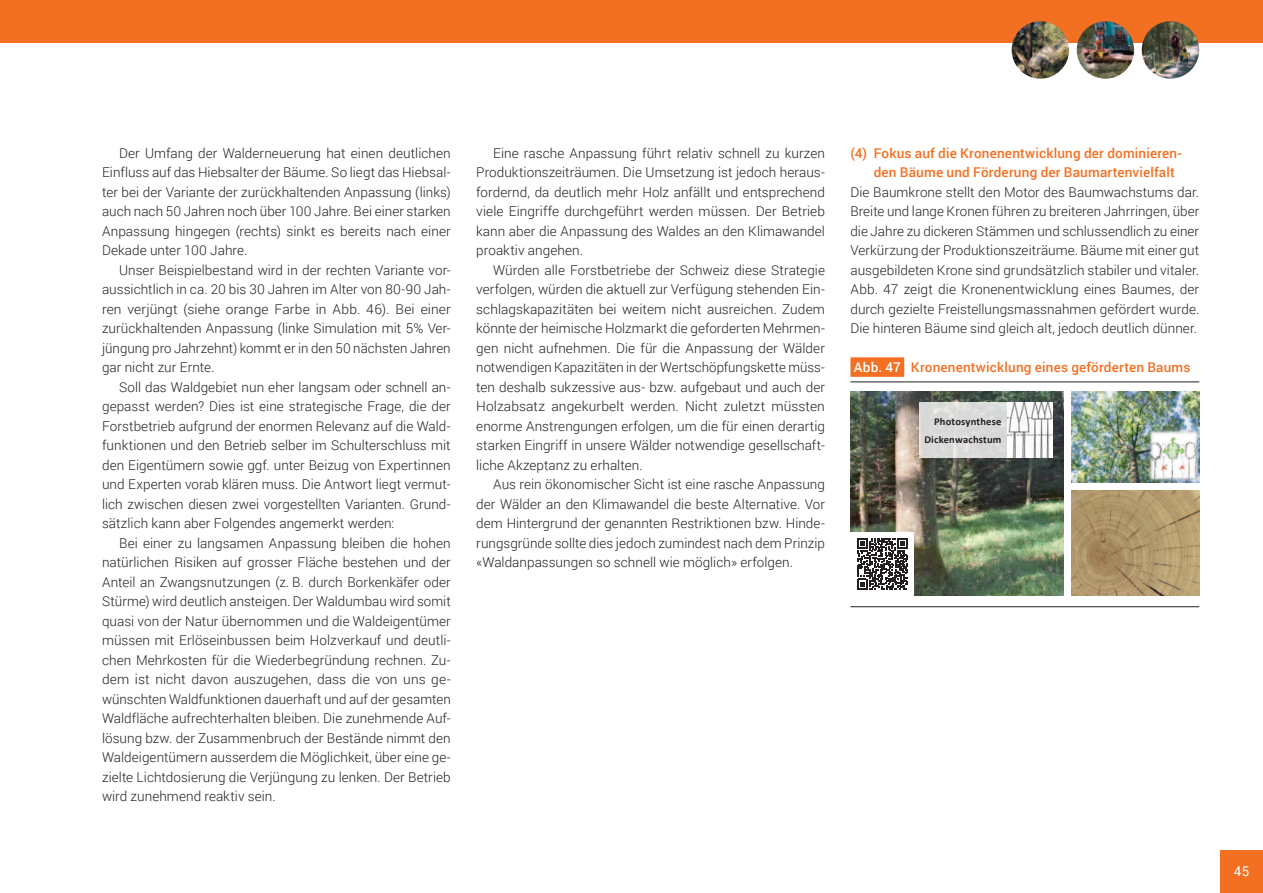
<style>
.page{position:relative;width:1263px;height:893px;background:#fff}
.page>*{position:absolute;margin:0;border:0;box-sizing:border-box;transform-origin:0 0}
.t1{font:300 13.5px/19.5px "Roboto";letter-spacing:.005em;color:#231f20;text-align:justify}
.t2{font:500 13.5px/19.5px "Roboto";letter-spacing:.015em;color:#f36f21}
.t3{font:13.5px "Roboto";color:#fff}
.t4{font:700 10.5px/18px "Calibri";letter-spacing:.02em;color:#231f20;text-align:right}
.s1{color:#fff}
</style>
<div class="page">
<div style="left:1220px;top:850px;width:43px;height:43px;background:#f36f21"></div>
<div style="left:0;top:0;width:1263px;height:43px;background:#f36f21"></div>
<img style="left:1012px;top:21px;width:57px;height:58px;border-radius:29px">
<img style="left:1077px;top:21px;width:57px;height:58px;border-radius:29px">
<img style="left:1142px;top:21px;width:57px;height:58px;border-radius:29px">
<div style="left:850px;top:357px;width:54px;height:20px;background:#f36f21"></div>
<hr style="left:850px;top:381px;width:349px;height:1px;background:#231f20">
<img style="left:850px;top:392px;width:213px;height:204px">
<div style="left:850px;top:532px;width:64px;height:64px;background:#fff"></div>
<svg style="left:857px;top:538px;width:51px;height:51px"></svg>
<img style="left:1071px;top:392px;width:128px;height:90px">
<img style="left:1071px;top:491px;width:128px;height:105px">
<svg style="left:918px;top:402px;width:89px;height:56px;background:#d9d9d8"></svg>
<hr style="left:850px;top:606px;width:349px;height:1px;background:#231f20">
<img style="left:1007px;top:402px;width:45px;height:56px">
<img style="left:1147px;top:428px;width:52px;height:55px">
<p class="t1" style="left:102px;top:143px;width:350px;text-indent:17px">Der Umfang der Walderneuerung hat einen deutlichen Einfluss auf das Hiebsalter der Bäume. So liegt das Hiebsal&shy;ter bei der Variante der zurückhaltenden Anpassung (links) auch nach 50 Jahren noch über 100 Jahre. Bei einer starken Anpassung hingegen (rechts) sinkt es bereits nach einer Dekade unter 100 Jahre.</p>
<p class="t1" style="left:102px;top:260px;width:350px;text-indent:17px">Unser Beispielbestand wird in der rechten Variante vor&shy;aussichtlich in ca. 20 bis 30 Jahren im Alter von 80-90 Jah&shy;ren verjüngt (siehe orange Farbe in Abb. 46). Bei einer zurückhaltenden Anpassung (linke Simulation mit 5% Ver&shy;jüngung pro Jahrzehnt) kommt er in den 50 nächsten Jahren gar nicht zur Ernte.</p>
<p class="t1" style="left:102px;top:377px;width:350px;text-indent:17px">Soll das Waldgebiet nun eher langsam oder schnell an&shy;gepasst werden? Dies ist eine strategische Frage, die der Forstbetrieb aufgrund der enormen Relevanz auf die Wald&shy;funktionen und den Betrieb selber im Schulterschluss mit den Eigentümern sowie ggf. unter Beizug von Expertinnen und Experten vorab klären muss. Die Antwort liegt vermut&shy;lich zwischen diesen zwei vorgestellten Varianten. Grund&shy;sätzlich kann aber Folgendes angemerkt werden:</p>
<p class="t1" style="left:102px;top:533px;width:350px;text-indent:17px">Bei einer zu langsamen Anpassung bleiben die hohen natürlichen Risiken auf grosser Fläche bestehen und der Anteil an Zwangsnutzungen (z.)B. durch Borkenkäfer oder Stürme) wird deutlich ansteigen. Der Waldumbau wird somit quasi von der Natur übernommen und die Waldeigentümer müssen mit Erlöseinbussen beim Holzverkauf und deutli&shy;chen Mehrkosten für die Wiederbegründung rechnen. Zu&shy;dem ist nicht davon auszugehen, dass die von uns ge&shy;wünschten Waldfunktionen dauerhaft und auf der gesamten Waldfläche aufrechterhalten bleiben. Die zunehmende Auf&shy;lösung bzw. der Zusammenbruch der Bestände nimmt den Waldeigentümern ausserdem die Möglichkeit, über eine ge&shy;zielte Lichtdosierung die Verjüngung zu lenken. Der Betrieb wird zunehmend reaktiv sein.</p>
<p class="t1" style="left:476px;top:143px;width:350px;text-indent:17px">Eine rasche Anpassung führt relativ schnell zu kurzen Produktionszeiträumen. Die Umsetzung ist jedoch heraus&shy;fordernd, da deutlich mehr Holz anfällt und entsprechend viele Eingriffe durchgeführt werden müssen. Der Betrieb kann aber die Anpassung des Waldes an den Klimawandel proaktiv angehen.</p>
<p class="t1" style="left:476px;top:260px;width:350px;text-indent:17px">Würden alle Forstbetriebe der Schweiz diese Strategie verfolgen, würden die aktuell zur Verfügung stehenden Ein&shy;schlagskapazitäten bei weitem nicht ausreichen. Zudem könnte der heimische Holzmarkt die geforderten Mehrmen&shy;gen nicht aufnehmen. Die für die Anpassung der Wälder notwendigen Kapazitäten in der Wertschöpfungskette müss&shy;ten deshalb sukzessive aus- bzw. aufgebaut und auch der Holzabsatz angekurbelt werden. Nicht zuletzt müssten enorme Anstrengungen erfolgen, um die für einen derartig starken Eingriff in unsere Wälder notwendige gesellschaft&shy;liche Akzeptanz zu erhalten.</p>
<p class="t1" style="left:476px;top:474px;width:350px;text-indent:17px">Aus rein ökonomischer Sicht ist eine rasche Anpassung der Wälder an den Klimawandel die beste Alternative. Vor dem Hintergrund der genannten Restriktionen bzw. Hinde&shy;rungsgründe sollte dies jedoch zumindest nach dem Prinzip «Waldanpassungen so schnell wie möglich» erfolgen.</p>
<p class="t2" style="left:874px;top:143px;width:310px;text-indent:-23px">(4) Fokus auf die Kronenentwicklung der dominieren&shy;den Bäume und Förderung der Baumartenvielfalt</p>
<p class="t1" style="left:850px;top:182px;width:350px">Die Baumkrone stellt den Motor des Baumwachstums dar.<br>Breite und lange Kronen führen zu breiteren Jahrringen, über die Jahre zu dickeren Stämmen und schlussendlich zu einer Verkürzung der Produktionszeiträume. Bäume mit einer gut ausgebildeten Krone sind grundsätzlich stabiler und vitaler.<br>Abb. 47 zeigt die Kronenentwicklung eines Baumes, der durch gezielte Freistellungsmassnahmen gefördert wurde.<br>Die hinteren Bäume sind gleich alt, jedoch deutlich dünner.</p>
<p class="t2" style="left:854px;top:357px;width:338px"><span class="s1">Abb. 47</span> Kronenentwicklung eines geförderten Baums</p>
<p class="t4" style="left:924px;top:412px;width:78px">Photosynthese<br>Dickenwachstum</p>
<p class="t3" style="left:1234px;top:861px;width:17px">45</p>
</div>
